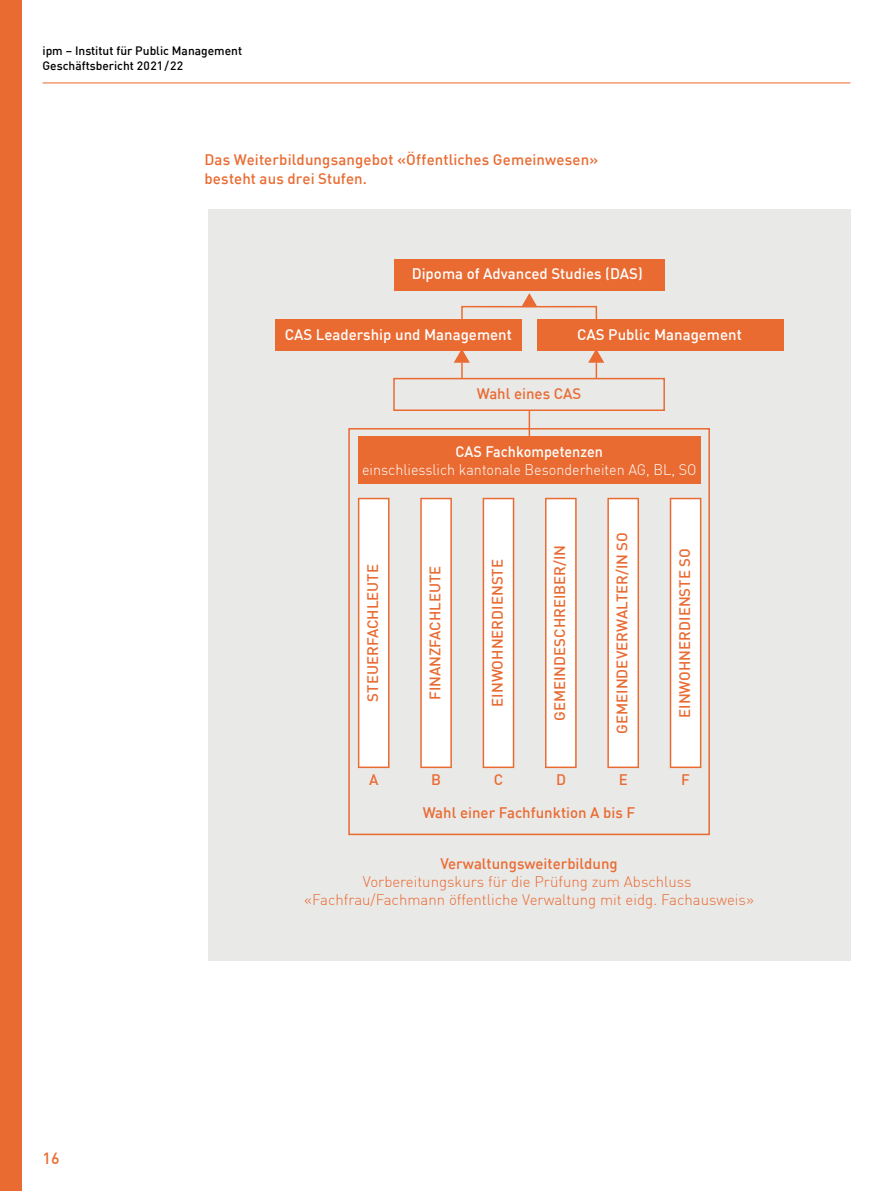
<style>
.page{position:relative;width:893px;height:1191px;background:#fff}
.page>*{position:absolute;margin:0;border:0;box-sizing:border-box;transform-origin:0 0}
.t1{font:500 15.9px "DIN";color:#e96b32}
.t2{font:500 15px/18.5px "DIN";color:#e96b32}
.t3{font:300 15px/18px "DIN";color:#e96b32;text-align:center}
.t4{font:500 15px "DIN";color:#fff}
.t5{font:300 15px "DIN";color:#fff;scale:.96 1}
.t6{font:500 15px "DIN";color:#fff;scale:.96 1}
.t7{font:500 12px/15px "DIN";color:#000}
</style>
<div class="page">
<hr style="left:43px;top:83px;width:807px;height:1px;background:#e96b32">
<div style="left:0;top:0;width:21px;height:1191px;background:#e96b32"></div>
<div style="left:208px;top:209px;width:642px;height:751px;background:#e9e9e8"></div>
<svg style="left:358px;top:498px;width:32px;height:270px;background:#fcebe3"></svg>
<svg style="left:420px;top:498px;width:32px;height:270px;background:#fcf1eb"></svg>
<svg style="left:483px;top:498px;width:31px;height:270px;background:#fdf2ed"></svg>
<svg style="left:545px;top:498px;width:32px;height:270px;background:#fcece5"></svg>
<svg style="left:607px;top:498px;width:32px;height:270px;background:#fcf3ee"></svg>
<svg style="left:670px;top:498px;width:31px;height:270px;background:#fdf2ed"></svg>
<div style="left:394px;top:259px;width:270px;height:31px;background:#e96b32"></div>
<div style="left:358px;top:437px;width:343px;height:47px;background:#e96b32"></div>
<div style="left:393px;top:378px;width:272px;height:33px;border:2px solid #e96b32"></div>
<div style="left:348px;top:428px;width:362px;height:407px;border:2px solid #e96b32"></div>
<div style="left:276px;top:319px;width:246px;height:31px;background:#e96b32"></div>
<div style="left:537px;top:319px;width:246px;height:31px;background:#e96b32"></div>
<svg style="left:461px;top:293px;width:137px;height:26px"></svg>
<svg style="left:529px;top:411px;width:1px;height:26px"></svg>
<svg style="left:454px;top:350px;width:16px;height:28px"></svg>
<svg style="left:588px;top:350px;width:16px;height:28px"></svg>
<p class="t7" style="left:43px;top:42px;width:201px">ipm – Institut für Public Management<br>Geschäftsbericht 2021/22</p>
<p class="t2" style="left:204px;top:150px;width:395px">Das Weiterbildungsangebot «Öffentliches Gemeinwesen» besteht aus drei Stufen.</p>
<p class="t4" style="left:412px;top:264px;width:233px">Dipoma of Advanced Studies (DAS)</p>
<p class="t4" style="left:285px;top:324px;width:229px">CAS Leadership und Management</p>
<p class="t4" style="left:577px;top:324px;width:166px">CAS Public Management</p>
<p class="t2" style="left:477px;top:384px;width:106px">Wahl eines CAS</p>
<p class="t6" style="left:456px;top:442px;width:155px">CAS Fachkompetenzen</p>
<p class="t5" style="left:362px;top:460px;width:350px">einschliesslich kantonale Besonderheiten AG, BL, SO</p>
<p class="t2" style="left:363px;top:701px;width:139px;rotate:-90deg">STEUERFACHLEUTE</p>
<p class="t2" style="left:425px;top:700px;width:136px;rotate:-90deg">FINANZFACHLEUTE</p>
<p class="t2" style="left:488px;top:706px;width:149px;rotate:-90deg">EINWOHNERDIENSTE</p>
<p class="t2" style="left:550px;top:721px;width:177px;rotate:-90deg">GEMEINDESCHREIBER/IN</p>
<p class="t2" style="left:612px;top:734px;width:203px;rotate:-90deg">GEMEINDEVERWALTER/IN SO</p>
<p class="t2" style="left:675px;top:718px;width:171px;rotate:-90deg">EINWOHNERDIENSTE SO</p>
<p class="t2" style="left:369px;top:769px;width:11px">A</p>
<p class="t2" style="left:431px;top:769px;width:11px">B</p>
<p class="t2" style="left:494px;top:769px;width:11px">C</p>
<p class="t2" style="left:556px;top:769px;width:11px">D</p>
<p class="t2" style="left:619px;top:769px;width:11px">E</p>
<p class="t2" style="left:681px;top:769px;width:10px">F</p>
<p class="t2" style="left:423px;top:803px;width:214px">Wahl einer Fachfunktion A bis F</p>
<p class="t1" style="left:43px;top:1148px;width:18px">16</p>
<p class="t2" style="left:440px;top:853px;width:179px">Verwaltungsweiterbildung</p>
<p class="t3" style="left:304px;top:872px;width:451px">Vorbereitungskurs für die Prüfung zum Abschluss «Fachfrau/Fachmann öffentliche Verwaltung mit eidg. Fachausweis»</p>
</div>
